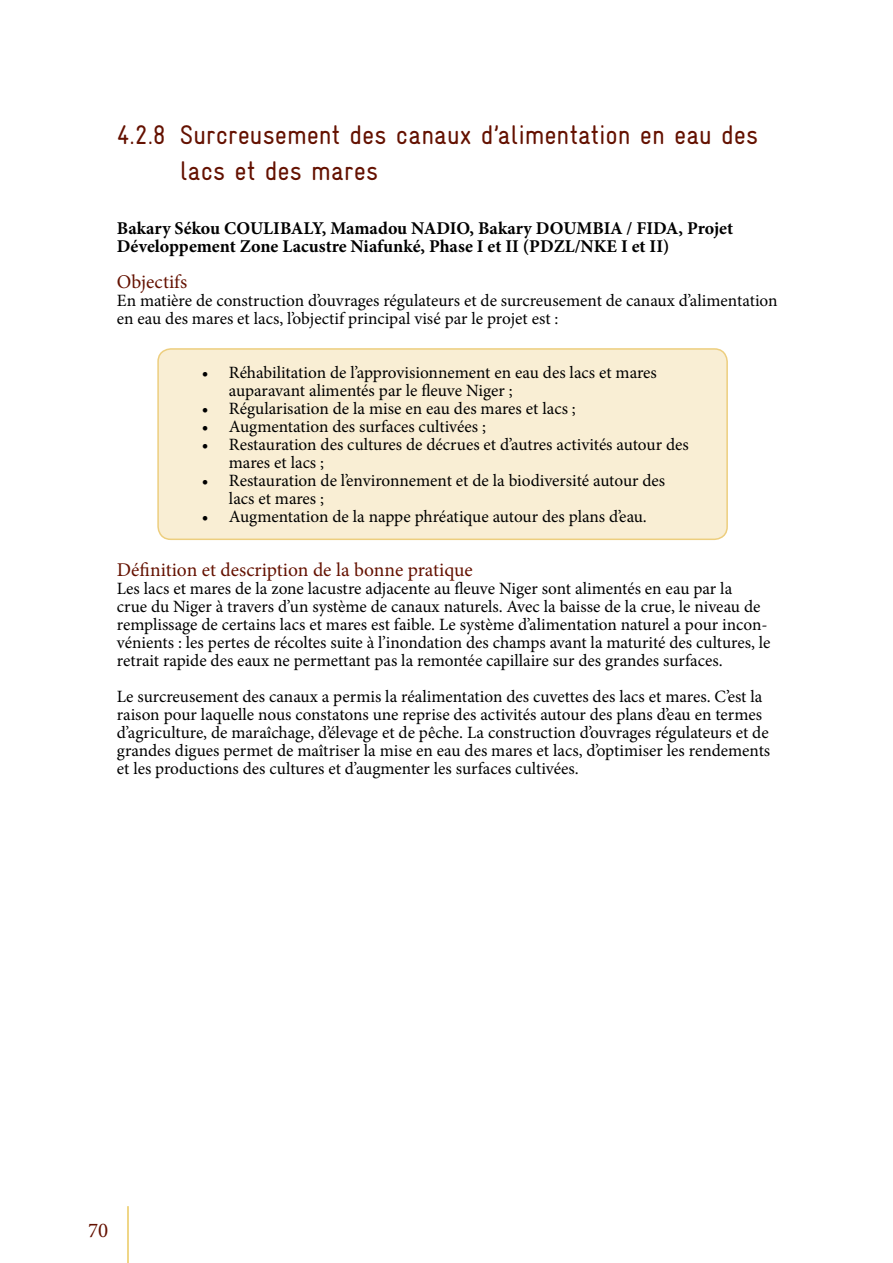
<style>
.page{position:relative;width:893px;height:1263px;background:#fff}
.page>*{position:absolute;margin:0;border:0;box-sizing:border-box;transform-origin:0 0}
.head_3{font:27px/36px "Gravur Condensed";color:#641100}
.t1{font:21px "Minion Pro";color:#641100}
.head_4{font:19.5px "Minion Pro";color:#641100}
.Name{font:700 18px/18px "Minion Pro";color:#000}
.fließ{font:17.25px/18px "Minion Pro";color:#000}
</style>
<div class="page">
<hr style="left:128px;top:1206px;width:1px;height:57px;background:#e0ae11">
<div style="left:158px;top:349px;width:569px;height:190px;background:#f9eed4;border-radius:13px"></div>
<div style="left:157px;top:348px;width:571px;height:192px;border:2px solid #edce7e;border-radius:13px"></div>
<p class="head_3" style="left:180px;top:117px;width:580px;text-indent:-63px">4.2.8 Surcreusement des canaux d’alimentation en eau des lacs et des mares</p>
<p class="Name" style="left:117px;top:219px;width:618px">Bakary Sékou COULIBALY, Mamadou NADIO, Bakary DOUMBIA / FIDA, Projet<br>Développement Zone Lacustre Niafunké, Phase I et II (PDZL/NKE I et II)</p>
<p class="head_4" style="left:117px;top:269px;width:72px">Objectifs</p>
<p class="fließ" style="left:117px;top:292px;width:662px">En matière de construction d’ouvrages régulateurs et de surcreusement de canaux d’alimentation en eau des mares et lacs, l’objectif principal visé par le projet est :</p>
<p class="fließ" style="left:229px;top:364px;width:430px;text-indent:-27px">• Réhabilitation de l’approvisionnement en eau des lacs et mares auparavant alimentés par le fleuve Niger ;</p>
<p class="fließ" style="left:202px;top:400px;width:375px">• Régularisation de la mise en eau des mares et lacs ;</p>
<p class="fließ" style="left:202px;top:418px;width:286px">• Augmentation des surfaces cultivées ;</p>
<p class="fließ" style="left:229px;top:436px;width:461px;text-indent:-27px">• Restauration des cultures de décrues et d’autres activités autour des mares et lacs ;</p>
<p class="fließ" style="left:229px;top:472px;width:438px;text-indent:-27px">• Restauration de l’environnement et de la biodiversité autour des lacs et mares ;</p>
<p class="fließ" style="left:202px;top:508px;width:446px">• Augmentation de la nappe phréatique autour des plans d’eau.</p>
<p class="head_4" style="left:117px;top:557px;width:357px">Définition et description de la bonne pratique</p>
<p class="fließ" style="left:117px;top:580px;width:655px">Les lacs et mares de la zone lacustre adjacente au fleuve Niger sont alimentés en eau par la<br>crue du Niger à travers d’un système de canaux naturels. Avec la baisse de la crue, le niveau de remplissage de certains lacs et mares est faible. Le système d’alimentation naturel a pour incon&shy;vénients : les pertes de récoltes suite à l’inondation des champs avant la maturité des cultures, le retrait rapide des eaux ne permettant pas la remontée capillaire sur des grandes surfaces.</p>
<p class="fließ" style="left:117px;top:688px;width:655px">Le surcreusement des canaux a permis la réalimentation des cuvettes des lacs et mares. C’est la raison pour laquelle nous constatons une reprise des activités autour des plans d’eau en termes d’agriculture, de maraîchage, d’élevage et de pêche. La construction d’ouvrages régulateurs et de grandes digues permet de maîtriser la mise en eau des mares et lacs, d’optimiser les rendements et les productions des cultures et d’augmenter les surfaces cultivées.</p>
<p class="t1" style="left:88px;top:1216px;width:22px">70</p>
</div>
